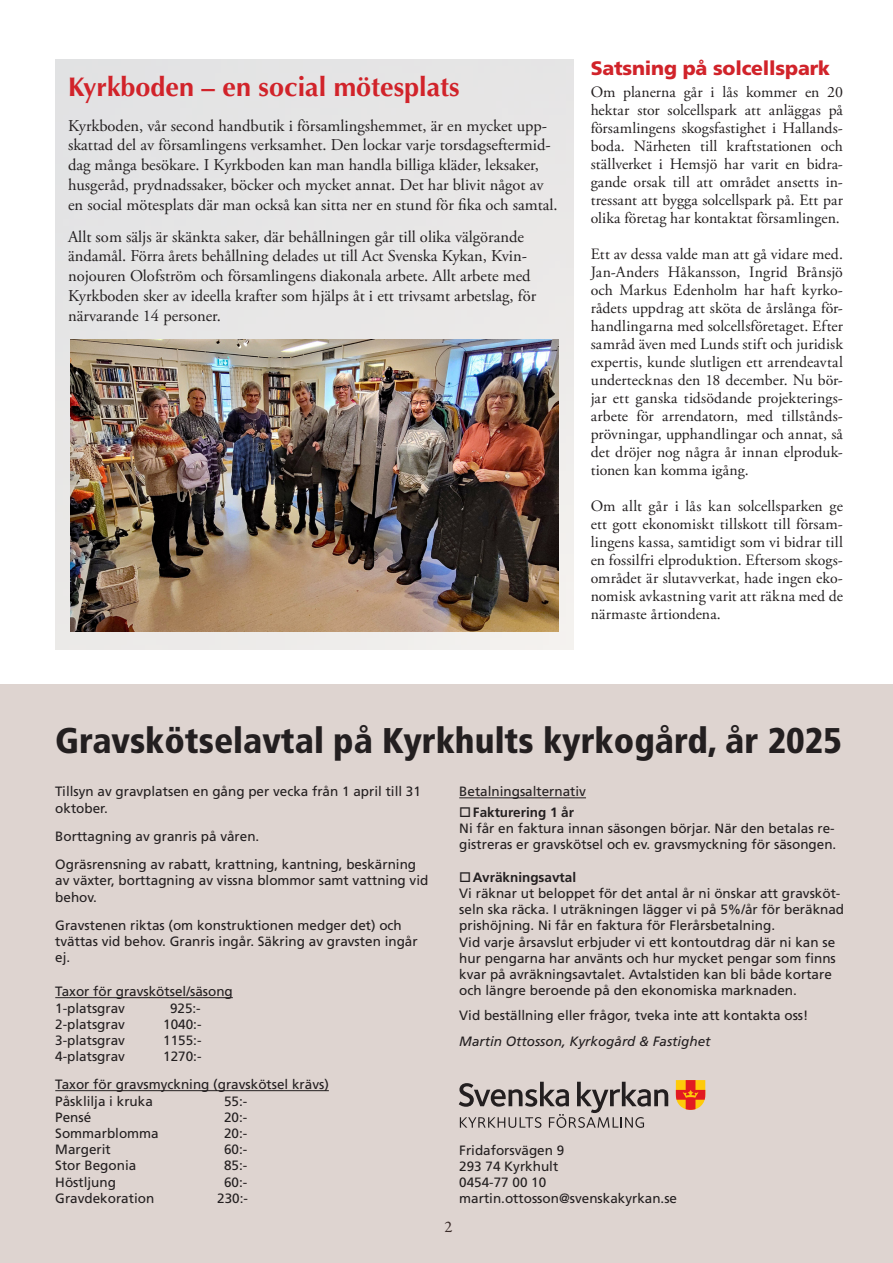
<style>
.page{position:relative;width:893px;height:1263px;background:#fff}
.page>*{position:absolute;margin:0;border:0;box-sizing:border-box;transform-origin:0 0}
.Kalender{font:900 condensed 35.7px "Frutiger LT Std";color:#231f20}
.Rubrik{font:700 27px "Optima";color:#d1232a}
.Kalender-2{font:900 19.5px "Frutiger LT Std";letter-spacing:-.01em;color:#d1232a}
.Kalender-3{font:16.5px/19.8px "Adobe Garamond Pro";color:#231f20}
.t1{font:16.5px "Garamond Premr Pro";color:#231f20}
.MP_mindre_bröd{font:15.75px/18px "Adobe Garamond Pro";letter-spacing:.005em;color:#231f20;text-align:justify}
.Kalender-4{font:13.5px/16.2px "Frutiger LT Std";color:#231f20}
.Kalender-5{font:italic 13.5px "Frutiger LT Std";color:#231f20}
.Kalender-6{font:700 13.5px "Frutiger LT Std";color:#231f20}
</style>
<div class="page">
<div style="left:0;top:684px;width:893px;height:579px;background:#ded4d0"></div>
<div style="left:55px;top:60px;width:519px;height:589px;background:#e6e6e6"></div>
<hr style="left:55px;top:997px;width:178px;height:1px;background:#231f20">
<hr style="left:55px;top:1090px;width:274px;height:1px;background:#231f20">
<hr style="left:459px;top:797px;width:127px;height:1px;background:#231f20">
<svg style="left:459px;top:1082px;width:209px;height:46px"></svg>
<svg style="left:676px;top:1080px;width:29px;height:30px"></svg>
<img style="left:71px;top:339px;width:487px;height:292px">
<p class="Rubrik" style="left:68px;top:71px;width:393px">Kyrkboden – en social mötesplats</p>
<p class="Kalender-3" style="left:68px;top:116px;width:491px">Kyrkboden, vår second handbutik i församlingshemmet, är en mycket upp&shy;skattad del av församlingens verksamhet. Den lockar varje torsdagseftermid&shy;dag många besökare. I Kyrkboden kan man handla billiga kläder, leksaker, husgeråd, prydnadssaker, böcker och mycket annat. Det har blivit något av en social mötesplats där man också kan sitta ner en stund för fika och samtal.</p>
<p class="Kalender-3" style="left:68px;top:227px;width:470px">Allt som säljs är skänkta saker, där behållningen går till olika välgörande ändamål. Förra årets behållning delades ut till Act Svenska Kykan, Kvin&shy;nojouren Olofström och församlingens diakonala arbete. Allt arbete med Kyrkboden sker av ideella krafter som hjälps åt i ett trivsamt arbetslag, för närvarande 14 personer.</p>
<p class="Kalender-2" style="left:591px;top:56px;width:241px">Satsning på solcellspark</p>
<p class="MP_mindre_bröd" style="left:591px;top:83px;width:254px">Om planerna går i lås kommer en 20 hektar stor solcellspark att anläggas på församlingens skogsfastighet i Hallands&shy;boda. Närheten till kraftstationen och ställverket i Hemsjö har varit en bidra&shy;gande orsak till att området ansetts in&shy;tressant att bygga solcellspark på. Ett par olika företag har kontaktat församlingen.</p>
<p class="MP_mindre_bröd" style="left:591px;top:245px;width:254px">Ett av dessa valde man att gå vidare med.<br>Jan-Anders Håkansson, Ingrid Brånsjö och Markus Edenholm har haft kyrko&shy;rådets uppdrag att sköta de årslånga för&shy;handlingarna med solcellsföretaget. Efter samråd även med Lunds stift och juridisk expertis, kunde slutligen ett arrendeavtal undertecknas den 18 december. Nu bör&shy;jar ett ganska tidsödande projekterings&shy;arbete för arrendatorn, med tillstånds&shy;prövningar, upphandlingar och annat, så det dröjer nog några år innan elproduk&shy;tionen kan komma igång.</p>
<p class="MP_mindre_bröd" style="left:591px;top:497px;width:254px">Om allt går i lås kan solcellsparken ge ett gott ekonomiskt tillskott till försam&shy;lingens kassa, samtidigt som vi bidrar till en fossilfri elproduktion. Eftersom skogs&shy;området är slutavverkat, hade ingen eko&shy;nomisk avkastning varit att räkna med de närmaste årtiondena.</p>
<p class="Kalender" style="left:55px;top:719px;width:788px">Gravskötselavtal på Kyrkhults kyrkogård, år 2025</p>
<p class="Kalender-4" style="left:55px;top:784px;width:367px">Tillsyn av gravplatsen en gång per vecka från 1 april till 31 oktober.</p>
<p class="Kalender-4" style="left:55px;top:828px;width:206px">Borttagning av granris på våren.</p>
<p class="Kalender-4" style="left:55px;top:856px;width:375px">Ogräsrensning av rabatt, krattning, kantning, beskärning av växter, borttagning av vissna blommor samt vattning vid behov.</p>
<p class="Kalender-4" style="left:55px;top:917px;width:364px">Gravstenen riktas (om konstruktionen medger det) och tvättas vid behov. Granris ingår. Säkring av gravsten ingår ej.</p>
<p class="Kalender-4" style="left:55px;top:983px;width:179px">Taxor för gravskötsel/säsong</p>
<p class="Kalender-4" style="left:55px;top:1000px;width:71px">1-platsgrav</p>
<p class="Kalender-4" style="left:170px;top:1000px;width:32px">925:-</p>
<p class="Kalender-4" style="left:55px;top:1016px;width:71px">2-platsgrav</p>
<p class="Kalender-4" style="left:163px;top:1016px;width:40px">1040:-</p>
<p class="Kalender-4" style="left:55px;top:1032px;width:71px">3-platsgrav</p>
<p class="Kalender-4" style="left:163px;top:1032px;width:40px">1155:-</p>
<p class="Kalender-4" style="left:55px;top:1048px;width:71px">4-platsgrav</p>
<p class="Kalender-4" style="left:163px;top:1048px;width:40px">1270:-</p>
<p class="Kalender-4" style="left:55px;top:1076px;width:275px">Taxor för gravsmyckning (gravskötsel krävs)</p>
<p class="Kalender-4" style="left:55px;top:1093px;width:99px">Påsklilja i kruka</p>
<p class="Kalender-4" style="left:224px;top:1093px;width:25px">55:-</p>
<p class="Kalender-4" style="left:55px;top:1109px;width:38px">Pensé</p>
<p class="Kalender-4" style="left:224px;top:1109px;width:25px">20:-</p>
<p class="Kalender-4" style="left:55px;top:1125px;width:105px">Sommarblomma</p>
<p class="Kalender-4" style="left:224px;top:1125px;width:25px">20:-</p>
<p class="Kalender-4" style="left:55px;top:1141px;width:57px">Margerit</p>
<p class="Kalender-4" style="left:224px;top:1141px;width:25px">60:-</p>
<p class="Kalender-4" style="left:55px;top:1157px;width:83px">Stor Begonia</p>
<p class="Kalender-4" style="left:224px;top:1157px;width:25px">85:-</p>
<p class="Kalender-4" style="left:55px;top:1174px;width:62px">Höstljung</p>
<p class="Kalender-4" style="left:224px;top:1174px;width:25px">60:-</p>
<p class="Kalender-4" style="left:55px;top:1190px;width:101px">Gravdekoration</p>
<p class="Kalender-4" style="left:217px;top:1190px;width:32px">230:-</p>
<p class="Kalender-4" style="left:459px;top:784px;width:128px">Betalningsalternativ</p>
<p class="Kalender-6" style="left:459px;top:804px;width:116px">□Fakturering 1 år</p>
<p class="Kalender-4" style="left:459px;top:820px;width:379px">Ni får en faktura innan säsongen börjar. När den betalas re&shy;gistreras er gravskötsel och ev. gravsmyckning för säsongen.</p>
<p class="Kalender-6" style="left:459px;top:869px;width:118px">□Avräkningsavtal</p>
<p class="Kalender-4" style="left:459px;top:885px;width:386px">Vi räknar ut beloppet för det antal år ni önskar att gravsköt&shy;seln ska räcka. I uträkningen lägger vi på 5%/år för beräknad prishöjning. Ni får en faktura för Flerårsbetalning.</p>
<p class="Kalender-4" style="left:459px;top:934px;width:378px">Vid varje årsavslut erbjuder vi ett kontoutdrag där ni kan se hur pengarna har använts och hur mycket pengar som finns kvar på avräkningsavtalet. Avtalstiden kan bli både kortare och längre beroende på den ekonomiska marknaden.</p>
<p class="Kalender-4" style="left:459px;top:1008px;width:351px">Vid beställning eller frågor, tveka inte att kontakta oss!</p>
<p class="Kalender-5" style="left:459px;top:1033px;width:253px">Martin Ottosson, Kyrkogård &amp; Fastighet</p>
<p class="Kalender-4" style="left:459px;top:1142px;width:107px">Fridaforsvägen 9</p>
<p class="Kalender-4" style="left:459px;top:1158px;width:101px">293 74 Kyrkhult</p>
<p class="Kalender-4" style="left:459px;top:1174px;width:89px">0454-77 00 10</p>
<p class="Kalender-4" style="left:459px;top:1190px;width:219px">martin.ottosson@svenskakyrkan.se</p>
<p class="t1" style="left:445px;top:1217px;width:10px">2</p>
</div>
